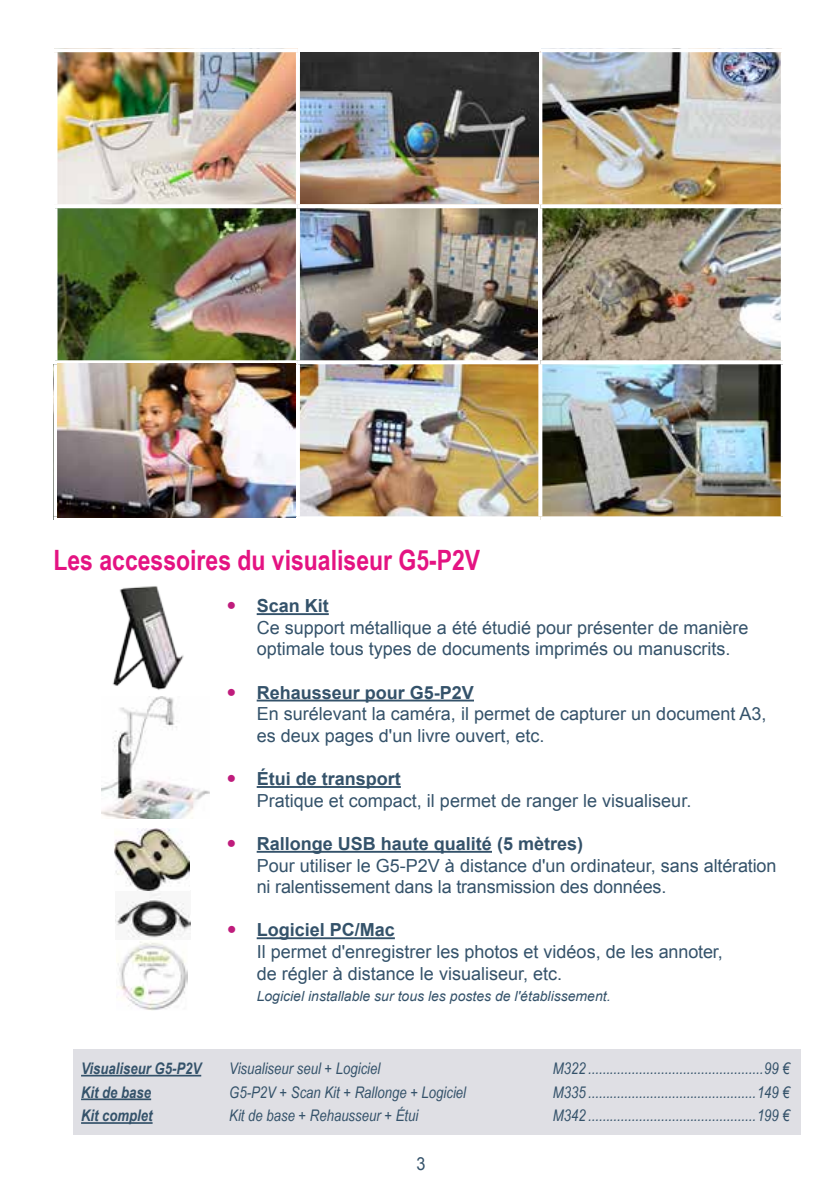
<style>
.page{position:relative;width:840px;height:1191px;background:#fff}
.page>*{position:absolute;margin:0;border:0;box-sizing:border-box;transform-origin:0 0}
.t1{font:700 28px "Arial Narrow";color:#e41382}
.t2{font:18px/21.6px "Arial";color:#34526a}
.t3{font:700 18px "Arial";color:#34526a}
.t4{font:18px "Arial";color:#34526a;scale:.9 1}
.t5{font:italic 16px "Arial Narrow";color:#34526a}
.t6{font:italic 700 16px "Arial Narrow";color:#34526a}
.t7{font:italic 14px "Arial";color:#34526a}
</style>
<div class="page">
<img style="left:112px;top:586px;width:72px;height:104px">
<img style="left:116px;top:890px;width:74px;height:48px">
<hr style="left:256px;top:613px;width:72px;height:2px;background:#34526a">
<hr style="left:256px;top:699px;width:217px;height:2px;background:#34526a">
<hr style="left:256px;top:786px;width:144px;height:2px;background:#34526a">
<hr style="left:256px;top:851px;width:235px;height:1px;background:#34526a">
<hr style="left:256px;top:937px;width:138px;height:2px;background:#34526a">
<img style="left:101px;top:696px;width:109px;height:122px">
<img style="left:300px;top:364px;width:238px;height:152px">
<img style="left:300px;top:209px;width:237px;height:151px">
<img style="left:57px;top:52px;width:239px;height:308px">
<img style="left:542px;top:52px;width:238px;height:152px">
<img style="left:542px;top:208px;width:238px;height:308px">
<svg style="left:54px;top:48px;width:244px;height:1px"></svg>
<svg style="left:540px;top:48px;width:242px;height:4px"></svg>
<svg style="left:538px;top:52px;width:4px;height:152px"></svg>
<svg style="left:780px;top:52px;width:2px;height:152px"></svg>
<hr style="left:53px;top:204px;width:245px;height:4px;background:#fff">
<svg style="left:298px;top:204px;width:242px;height:1px"></svg>
<svg style="left:540px;top:204px;width:242px;height:4px"></svg>
<svg style="left:780px;top:208px;width:3px;height:152px"></svg>
<svg style="left:55px;top:360px;width:243px;height:4px"></svg>
<svg style="left:53px;top:364px;width:4px;height:152px"></svg>
<svg style="left:298px;top:360px;width:240px;height:1px"></svg>
<svg style="left:540px;top:360px;width:243px;height:4px"></svg>
<svg style="left:538px;top:364px;width:4px;height:152px"></svg>
<svg style="left:780px;top:364px;width:3px;height:152px"></svg>
<svg style="left:300px;top:516px;width:240px;height:1px"></svg>
<svg style="left:540px;top:516px;width:243px;height:4px"></svg>
<img style="left:117px;top:941px;width:70px;height:69px">
<div style="left:73px;top:1049px;width:726px;height:85px;background:#dfdfe4"></div>
<hr style="left:81px;top:1074px;width:120px;height:2px;background:#34526a">
<hr style="left:81px;top:1098px;width:70px;height:2px;background:#34526a">
<hr style="left:81px;top:1122px;width:71px;height:1px;background:#34526a">
<img style="left:58px;top:364px;width:237px;height:154px">
<img style="left:300px;top:52px;width:238px;height:152px">
<img style="left:115px;top:828px;width:75px;height:62px">
<h1 class="t1" style="left:53px;top:538px;width:428px">Les accessoires du visualiseur G5-P2V</h1>
<p class="t3" style="left:256px;top:594px;width:74px">Scan Kit</p>
<p class="t2" style="left:256px;top:617px;width:493px">Ce support métallique a été étudié pour présenter de manière optimale tous types de documents imprimés ou manuscrits.</p>
<p class="t3" style="left:256px;top:680px;width:219px">Rehausseur pour G5-P2V</p>
<p class="t2" style="left:256px;top:703px;width:511px">En surélevant la caméra, il permet de capturer un document A3, es deux pages d'un livre ouvert, etc.</p>
<p class="t3" style="left:256px;top:766px;width:146px">Étui de transport</p>
<p class="t2" style="left:256px;top:789px;width:436px">Pratique et compact, il permet de ranger le visualiseur.</p>
<p class="t3" style="left:256px;top:831px;width:328px">Rallonge USB haute qualité (5 mètres)</p>
<p class="t2" style="left:256px;top:854px;width:521px">Pour utiliser le G5-P2V à distance d'un ordinateur, sans altération ni ralentissement dans la transmission des données.</p>
<p class="t3" style="left:256px;top:918px;width:140px">Logiciel PC/Mac</p>
<p class="t2" style="left:256px;top:941px;width:467px">Il permet d'enregistrer les photos et vidéos, de les annoter, de régler à distance le visualiseur, etc.</p>
<p class="t7" style="left:256px;top:987px;width:355px">Logiciel installable sur tous les postes de l'établissement.</p>
<p class="t6" style="left:81px;top:1056px;width:122px">Visualiseur G5-P2V</p>
<p class="t5" style="left:229px;top:1057px;width:153px">Visualiseur seul + Logiciel</p>
<p class="t5" style="left:552px;top:1057px;width:238px">M322 ................................................99 €</p>
<p class="t6" style="left:81px;top:1080px;width:71px">Kit de base</p>
<p class="t5" style="left:229px;top:1080px;width:238px">G5-P2V + Scan Kit + Rallonge + Logiciel</p>
<p class="t5" style="left:552px;top:1080px;width:238px">M335 ..............................................149 €</p>
<p class="t6" style="left:81px;top:1103px;width:73px">Kit complet</p>
<p class="t5" style="left:229px;top:1104px;width:190px">Kit de base + Rehausseur + Étui</p>
<p class="t5" style="left:552px;top:1104px;width:238px">M342 ..............................................199 €</p>
<p class="t4" style="left:416px;top:1152px;width:12px">3</p>
</div>
